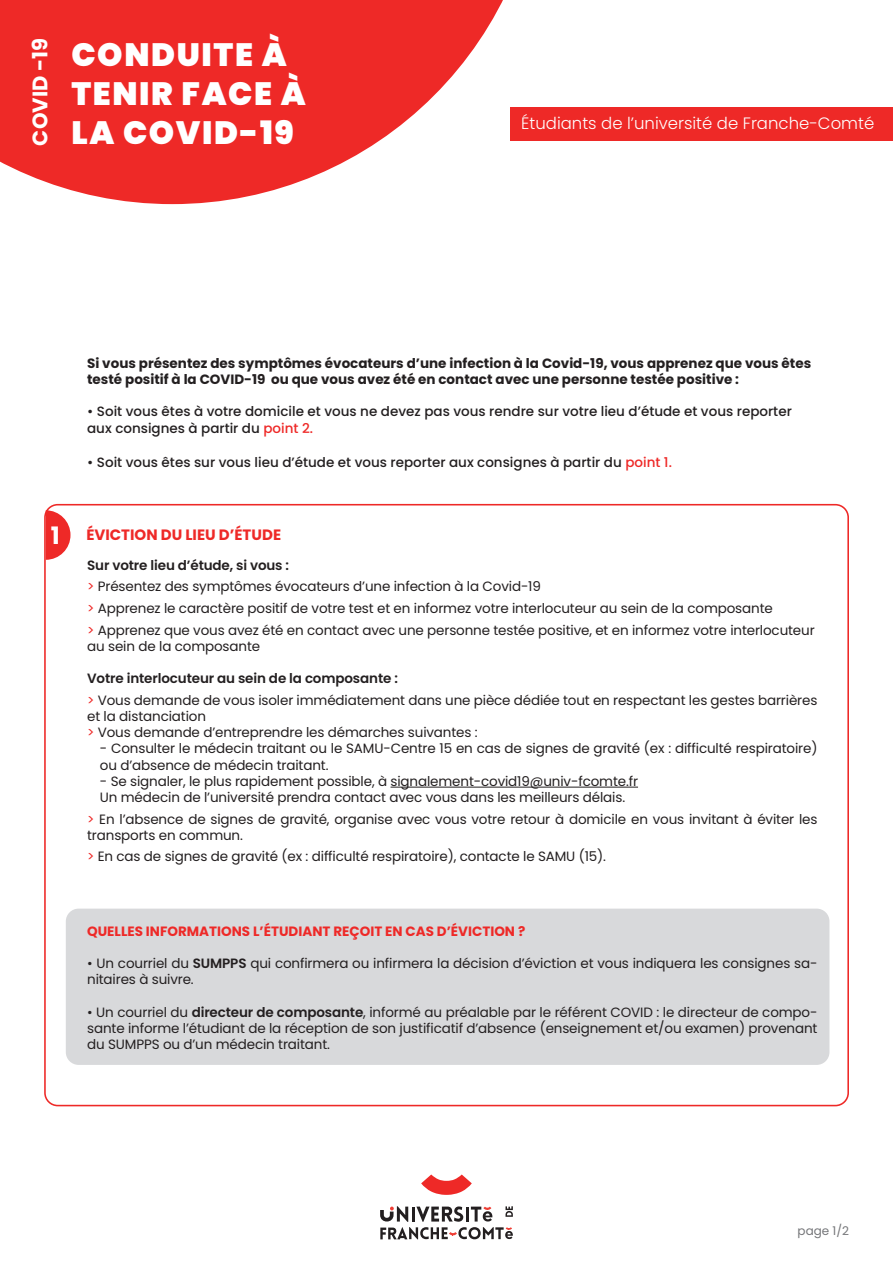
<style>
.page{position:relative;width:893px;height:1263px;background:#fff}
.page>*{position:absolute;margin:0;border:0;box-sizing:border-box;transform-origin:0 0}
.t1{font:900 32.25px/38.7px "Poppins";letter-spacing:.05em;color:#fff}
.t2{font:700 24px "Poppins";color:#fff}
.t3{font:700 21.15px "Poppins";color:#fff}
.t4{font:300 16.5px "Poppins";color:#fff}
.t5{font:700 15px "Poppins";color:#ee2927}
.t6{font:13.5px/16.2px "Poppins";letter-spacing:-.01em;color:#231f20}
.t7{font:500 13.5px/16.2px "Poppins";color:#231f20}
.t8{font:700 13.5px/16.2px "Poppins";color:#231f20}
.t9{font:700 13.5px "Poppins";color:#ee2927}
.t10{font:12px "Poppins";color:#757679}
.s1{color:#ee2927}
.s2{font-weight:600}
</style>
<div class="page">
<svg style="left:0;top:0;width:542px;height:204px;fill:#ee2927"></svg>
<svg style="left:380px;top:1206px;width:133px;height:33px"></svg>
<svg style="left:421px;top:1174px;width:51px;height:21px"></svg>
<div style="left:510px;top:107px;width:383px;height:33px;background:#ee2927"></div>
<svg style="left:46px;top:510px;width:25px;height:50px"></svg>
<hr style="left:390px;top:787px;width:248px;height:1px;background:#231f20">
<div style="left:66px;top:909px;width:763px;height:156px;background:#d8d9db;border-radius:13px"></div>
<h3 class="t3" style="left:28px;top:146px;width:109px;rotate:-90deg">COVID -19</h3>
<h1 class="t1" style="left:71px;top:36px;width:236px">CONDUITE À<br>TENIR FACE À<br>LA COVID-19</h1>
<p class="t4" style="left:521px;top:113px;width:354px">Étudiants de l’université de Franche-Comté</p>
<p class="t8" style="left:87px;top:355px;width:726px">Si vous présentez des symptômes évocateurs d’une infection à la Covid-19, vous apprenez que vous êtes testé positif à la COVID-19 ou que vous avez été en contact avec une personne testée positive :</p>
<p class="t7" style="left:87px;top:404px;width:706px">• Soit vous êtes à votre domicile et vous ne devez pas vous rendre sur votre lieu d’étude et vous reporter aux consignes à partir du <span class="s1">point 2.</span></p>
<p class="t7" style="left:87px;top:454px;width:586px">• Soit vous êtes sur vous lieu d’étude et vous reporter aux consignes à partir du <span class="s1">point 1.</span></p>
<h2 class="t2" style="left:51px;top:522px;width:11px">1</h2>
<p class="t5" style="left:86px;top:526px;width:196px">ÉVICTION DU LIEU D’ÉTUDE</p>
<p class="t6" style="left:87px;top:554px;width:729px;line-height:21.6px"><span class="s2">Sur votre lieu d’étude, si vous :<br></span><span class="s1">&gt;</span> Présentez des symptômes évocateurs d’une infection à la Covid-19<br><span class="s1">&gt;</span> Apprenez le caractère positif de votre test et en informez votre interlocuteur au sein de la composante<br><span class="s1">&gt;</span> Apprenez que vous avez été en contact avec une personne testée positive, et en informez votre interlocuteur</p>
<p class="t6" style="left:87px;top:638px;width:175px">au sein de la composante</p>
<p class="t6" style="left:87px;top:668px;width:732px;line-height:21.6px"><span class="s2">Votre interlocuteur au sein de la composante :<br></span><span class="s1">&gt;</span> Vous demande de vous isoler immédiatement dans une pièce dédiée tout en respectant les gestes barrières</p>
<p class="t6" style="left:87px;top:708px;width:392px">et la distanciation<br><span class="s1">&gt;</span> Vous demande d’entreprendre les démarches suivantes :</p>
<p class="t6" style="left:100px;top:741px;width:719px">- Consulter le médecin traitant ou le SAMU-Centre 15 en cas de signes de gravité (ex : difficulté respiratoire) ou d’absence de médecin traitant.</p>
<p class="t6" style="left:100px;top:773px;width:540px">- Se signaler, le plus rapidement possible, à signalement-covid19@univ-fcomte.fr<br>Un médecin de l’université prendra contact avec vous dans les meilleurs délais.</p>
<p class="t6" style="left:87px;top:811px;width:732px"><span class="s1">&gt;</span> En l’absence de signes de gravité, organise avec vous votre retour à domicile en vous invitant à éviter les transports en commun.</p>
<p class="t6" style="left:87px;top:849px;width:520px"><span class="s1">&gt;</span> En cas de signes de gravité (ex : difficulté respiratoire), contacte le SAMU (15).</p>
<p class="t9" style="left:87px;top:923px;width:440px">QUELLES INFORMATIONS L’ÉTUDIANT REÇOIT EN CAS D’ÉVICTION ?</p>
<p class="t6" style="left:87px;top:955px;width:732px">• Un courriel du <span class="s2">SUMPPS</span> qui confirmera ou infirmera la décision d’éviction et vous indiquera les consignes sa&shy;nitaires à suivre.</p>
<p class="t6" style="left:87px;top:1004px;width:732px;text-align:justify">• Un courriel du <span class="s2">directeur de composante</span>, informé au préalable par le référent COVID : le directeur de compo&shy;sante informe l’étudiant de la réception de son justificatif d’absence (enseignement et/ou examen) provenant du SUMPPS ou d’un médecin traitant.</p>
<p class="t10" style="left:797px;top:1224px;width:53px">page 1/2</p>
</div>
